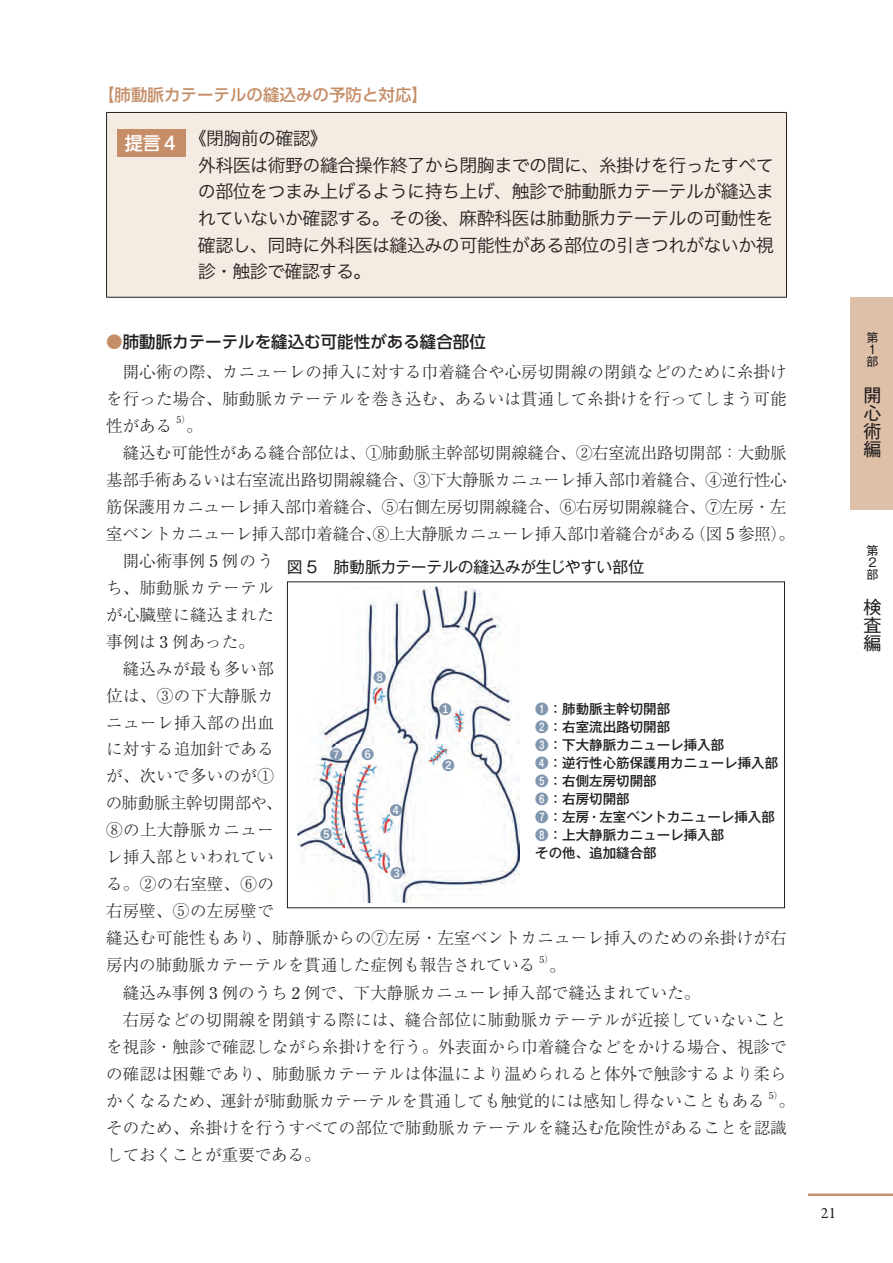
<style>
.page{position:relative;width:893px;height:1263px;background:#fff}
.page>*{position:absolute;margin:0;border:0;box-sizing:border-box;transform-origin:0 0}
.t1{font:18px/26.5px "Hira Kaku Pro N W3";letter-spacing:-.03em;color:#231f20}
.t2{font:18px/18px "Gothic MB101 Pr 6";color:#231f20;text-align:justify}
.t3{font:300 16.5px/27px "Ryumin Pr 6";color:#231f20;text-align:justify}
.t4{font:300 16.5px "Ryumin Pr 6";letter-spacing:-.02em;color:#231f20}
.t5{font:300 16.5px "Ryumin Pr 6";letter-spacing:.025em;color:#231f20}
.t6{font:300 16.5px "Ryumin Pr 6";letter-spacing:.02em;color:#231f20}
.t7{font:500 16.5px "UD Shin Go Pr 6";color:#231f20}
.t8{font:500 16.5px "UD Shin Go Pr 6";color:#c58e68}
.t9{font:300 16.5px "Ryumin Pr 6";letter-spacing:.03em;color:#231f20}
.t10{font:15.9px "Gothic MB101 Pr 6";letter-spacing:-.02em;color:#231f20}
.t11{font:15.9px "Garamond Premr Pro";color:#231f20}
.t12{font:500 13.5px/18px "Gothic MB101 Pr 6";color:#231f20}
.t13{font:700 12.6px "Yu Gothic";color:#8197b0}
.t14{font:12px/12px "Gothic MB101 Pr 6";color:#231f20}
.t15{font:10.05px/12px "BIZ UD Gothic";color:#000}
.t16{font:9.6px "Century Old Style Std";color:#231f20}
.s1{font-family:"UD Shin Go Pr 6";font-weight:500;color:#fff}
.s2{color:#c58e68}
.s3{font-family:"Ryumin Pr 6";font-weight:300}
.s4{font-family:"Century Old Style Std";font-weight:400}
.s5{color:#8197b0}
.s6{font-family:"MS Mincho";color:#8197b0}
.s7{color:#8196af}
</style>
<div class="page">
<div style="left:107px;top:113px;width:679px;height:184px;background:#f4ebe2"></div>
<hr style="left:106px;top:112px;width:90px;height:1px;background:#231f20">
<hr style="left:106px;top:113px;width:1px;height:184px;background:#231f20">
<hr style="left:196px;top:112px;width:591px;height:1px;background:#231f20">
<hr style="left:786px;top:113px;width:1px;height:184px;background:#231f20">
<hr style="left:106px;top:297px;width:90px;height:1px;background:#231f20">
<hr style="left:196px;top:297px;width:591px;height:1px;background:#231f20">
<div style="left:117px;top:129px;width:68px;height:28px;background:#c58e68"></div>
<img style="left:298px;top:587px;width:222px;height:315px">
<img style="left:353px;top:764px;width:37px;height:108px">
<img style="left:331px;top:772px;width:13px;height:75px">
<div style="left:287px;top:581px;width:498px;height:327px;border:1px solid #231f20"></div>
<div style="left:850px;top:298px;width:43px;height:212px;background:#dec0a9"></div>
<hr style="left:808px;top:1193px;width:85px;height:3px;background:#c58e68">
<p class="t8" style="left:98px;top:81px;width:331px">【肺動脈カテーテルの縫込みの予防と対応】</p>
<p class="t1" style="left:198px;top:124px;width:577px;text-indent:-73px"><span class="s1">提言４</span>《閉胸前の確認》<br>外科医は術野の縫合操作終了から閉胸までの間に、糸掛けを行ったすべての部位をつまみ上げるように持ち上げ、触診で肺動脈カテーテルが縫込まれていないか確認する。その後、麻酔科医は肺動脈カテーテルの可動性を確認し、同時に外科医は縫込みの可能性がある部位の引きつれがないか視診・触診で確認する。</p>
<p class="t7" style="left:106px;top:329px;width:381px"><span class="s2">●</span>肺動脈カテーテルを縫込む可能性がある縫合部位</p>
<p class="t3" style="left:106px;top:357px;width:682px;text-indent:16px">開心術の際、カニューレの挿入に対する巾着縫合や心房切開線の閉鎖などのために糸掛けを行った場合、肺動脈カテーテルを巻き込む、あるいは貫通して糸掛けを行ってしまう可能性がある</p>
<p class="t16" style="left:176px;top:414px;width:16px">5<span class="s3">）</span></p>
<p class="t3" style="left:186px;top:411px;width:18px">。</p>
<p class="t4" style="left:123px;top:439px;width:665px">縫込む可能性がある縫合部位は、①肺動脈主幹部切開線縫合、②右室流出路切開部：大動脈</p>
<p class="t4" style="left:106px;top:466px;width:682px">基部手術あるいは右室流出路切開線縫合、③下大静脈カニューレ挿入部巾着縫合、④逆行性心</p>
<p class="t4" style="left:106px;top:493px;width:682px">筋保護用カニューレ挿入部巾着縫合、⑤右側左房切開線縫合、⑥右房切開線縫合、⑦左房・左</p>
<p class="t4" style="left:106px;top:520px;width:690px">室ベントカニューレ挿入部巾着縫合、⑧上大静脈カニューレ挿入部巾着縫合がある（図 <span class="s4">5</span> 参照）。</p>
<p class="t3" style="left:123px;top:546px;width:153px">開心術事例 <span class="s4">5</span> 例のう</p>
<p class="t5" style="left:106px;top:574px;width:169px">ち、肺動脈カテーテル</p>
<p class="t5" style="left:106px;top:601px;width:169px">が心臓壁に縫込まれた</p>
<p class="t3" style="left:106px;top:627px;width:150px">事例は <span class="s4">3</span> 例あった。</p>
<p class="t6" style="left:123px;top:655px;width:153px">縫込みが最も多い部</p>
<p class="t9" style="left:106px;top:682px;width:169px">位は、③の下大静脈カ</p>
<p class="t5" style="left:106px;top:709px;width:169px">ニューレ挿入部の出血</p>
<p class="t6" style="left:106px;top:736px;width:169px">に対する追加針である</p>
<p class="t6" style="left:106px;top:763px;width:169px">が、次いで多いのが①</p>
<p class="t4" style="left:106px;top:790px;width:178px">の肺動脈主幹切開部や、</p>
<p class="t5" style="left:106px;top:817px;width:169px">⑧の上大静脈カニュー</p>
<p class="t6" style="left:106px;top:844px;width:169px">レ挿入部といわれてい</p>
<p class="t3" style="left:106px;top:870px;width:169px">る。②の右室壁、⑥の</p>
<p class="t3" style="left:106px;top:897px;width:169px">右房壁、⑤の左房壁で</p>
<p class="t3" style="left:106px;top:924px;width:682px">縫込む可能性もあり、肺静脈からの⑦左房・左室ベントカニューレ挿入のための糸掛けが右</p>
<p class="t3" style="left:106px;top:951px;width:430px">房内の肺動脈カテーテルを貫通した症例も報告されている</p>
<p class="t16" style="left:539px;top:954px;width:16px">5<span class="s3">）</span></p>
<p class="t10" style="left:287px;top:554px;width:359px">図 5　肺動脈カテーテルの縫込みが生じやすい部位</p>
<p class="t13" style="left:374px;top:670px;width:14px">➑</p>
<p class="t15" style="left:558px;top:700px;width:178px"><span class="s5">❺</span>：右側左房切開部<br><span class="s5">❻</span>：右房切開部<br><span class="s5">❼</span>：左房･左室ベントカニューレ挿入部<br><span class="s6">➑</span>：上大静脈カニューレ挿入部</p>
<p class="t12" style="left:535px;top:699px;width:245px"><span class="s7">❶</span>：肺動脈主幹切開部<br><span class="s7">❷</span>：右室流出路切開部<br><span class="s7">❸</span>：下大静脈カニューレ挿入部<br><span class="s7">❹</span>：逆行性心筋保護用カニューレ挿入部<br><span class="s7">❺</span>：右側左房切開部<br><span class="s7">❻</span>：右房切開部<br><span class="s7">❼</span>：左房･左室ベントカニューレ挿入部<br><span class="s7">❽</span>：上大静脈カニューレ挿入部<br>その他、追加縫合部</p>
<p class="t13" style="left:439px;top:702px;width:14px">❶</p>
<p class="t13" style="left:330px;top:747px;width:14px">➐</p>
<p class="t13" style="left:361px;top:747px;width:14px">❻</p>
<p class="t13" style="left:442px;top:758px;width:14px">❷</p>
<p class="t13" style="left:390px;top:803px;width:14px">❹</p>
<p class="t13" style="left:320px;top:827px;width:14px">❺</p>
<p class="t13" style="left:391px;top:866px;width:14px">❸</p>
<p class="t3" style="left:549px;top:951px;width:18px">。</p>
<p class="t3" style="left:123px;top:978px;width:579px">縫込み事例 <span class="s4">3</span> 例のうち <span class="s4">2</span> 例で、下大静脈カニューレ挿入部で縫込まれていた。</p>
<p class="t3" style="left:123px;top:1005px;width:665px">右房などの切開線を閉鎖する際には、縫合部位に肺動脈カテーテルが近接していないこと</p>
<p class="t3" style="left:106px;top:1032px;width:682px">を視診・触診で確認しながら糸掛けを行う。外表面から巾着縫合などをかける場合、視診で</p>
<p class="t3" style="left:106px;top:1059px;width:682px">の確認は困難であり、肺動脈カテーテルは体温により温められると体外で触診するより柔ら</p>
<p class="t3" style="left:106px;top:1086px;width:660px">かくなるため、運針が肺動脈カテーテルを貫通しても触覚的には感知し得ないこともある</p>
<p class="t16" style="left:769px;top:1089px;width:16px">5<span class="s3">）</span></p>
<p class="t3" style="left:106px;top:1086px;width:690px;text-align:left;text-indent:672px">。そのため、糸掛けを行うすべての部位で肺動脈カテーテルを縫込む危険性があることを認識しておくことが重要である。</p>
<p class="t14" style="left:866px;top:331px;width:13px">第<br>１部</p>
<p class="t2" style="left:863px;top:384px;width:19px">開心術編</p>
<p class="t14" style="left:866px;top:543px;width:13px">第<br>２部</p>
<p class="t2" style="left:863px;top:597px;width:19px">検査編</p>
<p class="t11" style="left:821px;top:1203px;width:17px">21</p>
</div>
